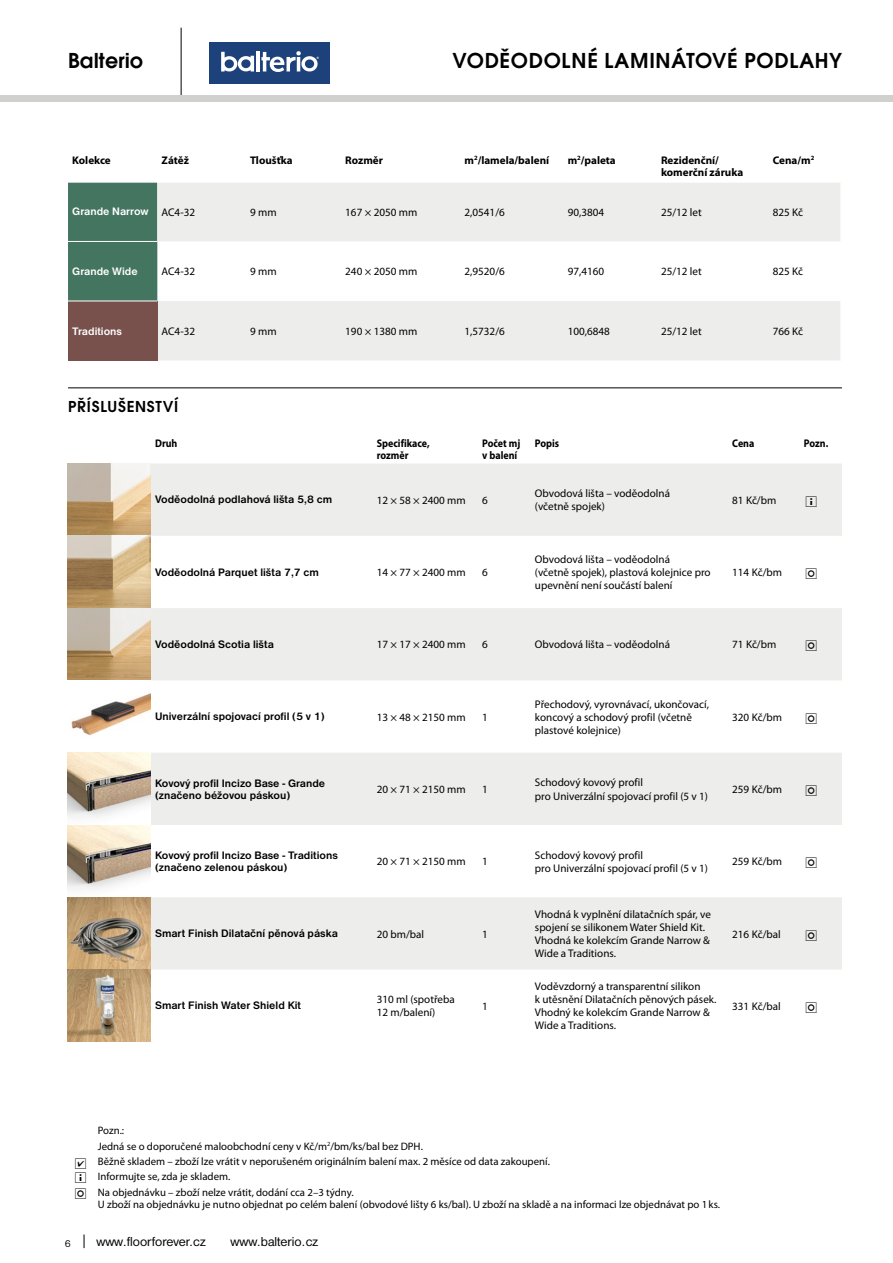
<style>
.page{position:relative;width:893px;height:1263px;background:#fff}
.page>*{position:absolute;margin:0;border:0;box-sizing:border-box;transform-origin:0 0}
.kategorie_titulek{font:22.5px "Avant Gar Got Itc TOT Dem";letter-spacing:.035em;color:#000}
.obsah_kategorie-unac{font:22.5px "Avant Gar Got Itc TOT Dem";color:#000}
.tabulka_titulek_2{font:16.5px "Avant Gar Got Itc TOT Dem";letter-spacing:.045em;color:#000}
.text_malý{font:13.5px "Nimbus Sans DOT";color:#000}
.tabulka_text_bold{font:700 11.25px "Nimbus Sans DOT";color:#000}
.tabulka_text_bold-2{font:700 11.25px "Nimbus Sans DOT";color:#fff}
.tabulka_text{font:11.1px/13px "Myriad Pro";color:#000}
.tabulka_zahlavi{font:700 11.1px/12px "Myriad Pro";color:#000}
.tabulka_zahlavi-2{font:700 11.1px/12px "Myriad Pro";color:#000;scale:.9 1}
.poznamka_text{font:10.8px/12px "Myriad Pro";color:#000}
.t1{font:10.5px "Nimbus Sans DOT";color:#000}
</style>
<div class="page">
<div style="left:209px;top:42px;width:121px;height:41px;background:#1d427b"></div>
<hr style="left:257px;top:51px;width:3px;height:20px;background:#fff">
<svg style="left:261px;top:51px;width:58px;height:21px"></svg>
<svg style="left:221px;top:52px;width:33px;height:19px"></svg>
<hr style="left:181px;top:28px;width:1px;height:68px;background:#000">
<hr style="left:68px;top:387px;width:774px;height:1px;background:#000">
<div style="left:68px;top:183px;width:89px;height:118px;background:#447561"></div>
<svg style="left:157px;top:183px;width:683px;height:177px;fill:#ededec"></svg>
<div style="left:68px;top:301px;width:89px;height:59px;background:#78514c"></div>
<hr style="left:68px;top:241px;width:89px;height:1px;background:#fff">
<hr style="left:68px;top:301px;width:89px;height:1px;background:#fff">
<div style="left:151px;top:464px;width:691px;height:72px;background:#ededec"></div>
<svg style="left:151px;top:608px;width:691px;height:362px;fill:#ededec"></svg>
<img style="left:67px;top:463px;width:84px;height:579px">
<svg style="left:84px;top:1234px;width:1px;height:14px"></svg>
<div style="left:0;top:96px;width:893px;height:6px;background:#d0d0cf"></div>
<svg style="left:806px;top:496px;width:11px;height:11px"></svg>
<svg style="left:806px;top:641px;width:11px;height:10px"></svg>
<svg style="left:806px;top:713px;width:11px;height:11px"></svg>
<svg style="left:806px;top:785px;width:11px;height:11px"></svg>
<svg style="left:806px;top:858px;width:11px;height:10px"></svg>
<svg style="left:806px;top:930px;width:11px;height:10px"></svg>
<p class="obsah_kategorie-unac" style="left:68px;top:47px;width:77px">Balterio</p>
<p class="kategorie_titulek" style="left:453px;top:47px;width:391px">VODĚODOLNÉ LAMINÁTOVÉ PODLAHY</p>
<p class="tabulka_zahlavi" style="left:72px;top:153px;width:40px">Kolekce</p>
<p class="tabulka_zahlavi" style="left:162px;top:153px;width:29px">Zátěž</p>
<p class="tabulka_zahlavi" style="left:250px;top:153px;width:44px">Tloušťka</p>
<p class="tabulka_zahlavi" style="left:345px;top:153px;width:39px">Rozměr</p>
<p class="tabulka_zahlavi" style="left:465px;top:153px;width:86px">m<sup>2</sup>/lamela/balení</p>
<p class="tabulka_zahlavi" style="left:568px;top:153px;width:50px">m<sup>2</sup>/paleta</p>
<p class="tabulka_zahlavi" style="left:661px;top:153px;width:84px">Rezidenční/ komerční záruka</p>
<p class="tabulka_zahlavi" style="left:773px;top:153px;width:43px">Cena/m<sup>2</sup></p>
<p class="tabulka_text_bold-2" style="left:72px;top:205px;width:78px">Grande Narrow</p>
<p class="tabulka_text" style="left:162px;top:205px;width:35px">AC4-32</p>
<p class="tabulka_text" style="left:250px;top:205px;width:28px">9 mm</p>
<p class="tabulka_text" style="left:345px;top:205px;width:74px">167 × 2050 mm</p>
<p class="tabulka_text" style="left:465px;top:205px;width:42px">2,0541/6</p>
<p class="tabulka_text" style="left:568px;top:205px;width:38px">90,3804</p>
<p class="tabulka_text" style="left:661px;top:205px;width:42px">25/12 let</p>
<p class="tabulka_text" style="left:773px;top:205px;width:32px">825 Kč</p>
<p class="tabulka_text_bold-2" style="left:72px;top:265px;width:67px">Grande Wide</p>
<p class="tabulka_text" style="left:162px;top:265px;width:35px">AC4-32</p>
<p class="tabulka_text" style="left:250px;top:265px;width:28px">9 mm</p>
<p class="tabulka_text" style="left:345px;top:265px;width:74px">240 × 2050 mm</p>
<p class="tabulka_text" style="left:465px;top:265px;width:42px">2,9520/6</p>
<p class="tabulka_text" style="left:568px;top:265px;width:38px">97,4160</p>
<p class="tabulka_text" style="left:661px;top:265px;width:42px">25/12 let</p>
<p class="tabulka_text" style="left:773px;top:265px;width:32px">825 Kč</p>
<p class="tabulka_text_bold-2" style="left:72px;top:324px;width:51px">Traditions</p>
<p class="tabulka_text" style="left:162px;top:324px;width:35px">AC4-32</p>
<p class="tabulka_text" style="left:250px;top:324px;width:28px">9 mm</p>
<p class="tabulka_text" style="left:345px;top:324px;width:74px">190 × 1380 mm</p>
<p class="tabulka_text" style="left:465px;top:324px;width:42px">1,5732/6</p>
<p class="tabulka_text" style="left:568px;top:324px;width:44px">100,6848</p>
<p class="tabulka_text" style="left:661px;top:324px;width:42px">25/12 let</p>
<p class="tabulka_text" style="left:773px;top:324px;width:32px">766 Kč</p>
<p class="tabulka_titulek_2" style="left:68px;top:397px;width:111px">PŘÍSLUŠENSTVÍ</p>
<p class="tabulka_zahlavi-2" style="left:155px;top:437px;width:26px">Druh</p>
<p class="tabulka_zahlavi-2" style="left:377px;top:437px;width:60px">Specifikace, rozměr</p>
<p class="tabulka_zahlavi-2" style="left:482px;top:437px;width:44px">Počet mj v balení</p>
<p class="tabulka_zahlavi-2" style="left:535px;top:437px;width:29px">Popis</p>
<p class="tabulka_zahlavi-2" style="left:732px;top:437px;width:26px">Cena</p>
<p class="tabulka_zahlavi-2" style="left:804px;top:437px;width:29px">Pozn.</p>
<p class="tabulka_text_bold" style="left:155px;top:493px;width:179px">Voděodolná podlahová lišta 5,8 cm</p>
<p class="tabulka_text" style="left:377px;top:493px;width:91px">12 × 58 × 2400 mm</p>
<p class="tabulka_text" style="left:482px;top:493px;width:7px">6</p>
<p class="tabulka_text" style="left:535px;top:487px;width:137px">Obvodová lišta – voděodolná</p>
<p class="tabulka_text" style="left:535px;top:500px;width:72px">(včetně spojek)</p>
<p class="tabulka_text" style="left:732px;top:493px;width:46px">81 Kč/bm</p>
<p class="tabulka_text_bold" style="left:155px;top:566px;width:166px">Voděodolná Parquet lišta 7,7 cm</p>
<p class="tabulka_text" style="left:377px;top:566px;width:91px">14 × 77 × 2400 mm</p>
<p class="tabulka_text" style="left:482px;top:566px;width:7px">6</p>
<p class="tabulka_text" style="left:535px;top:553px;width:177px">Obvodová lišta – voděodolná<br>(včetně spojek), plastová kolejnice pro upevnění není součástí balení</p>
<p class="tabulka_text" style="left:732px;top:566px;width:51px">114 Kč/bm</p>
<p class="tabulka_text_bold" style="left:155px;top:638px;width:120px">Voděodolná Scotia lišta</p>
<p class="tabulka_text" style="left:377px;top:638px;width:91px">17 × 17 × 2400 mm</p>
<p class="tabulka_text" style="left:482px;top:638px;width:7px">6</p>
<p class="tabulka_text" style="left:535px;top:638px;width:137px">Obvodová lišta – voděodolná</p>
<p class="tabulka_text" style="left:732px;top:638px;width:46px">71 Kč/bm</p>
<p class="tabulka_text_bold" style="left:155px;top:710px;width:171px">Univerzální spojovací profil (5 v 1)</p>
<p class="tabulka_text" style="left:377px;top:710px;width:91px">13 × 48 × 2150 mm</p>
<p class="tabulka_text" style="left:482px;top:710px;width:7px">1</p>
<p class="tabulka_text" style="left:535px;top:697px;width:176px">Přechodový, vyrovnávací, ukončovací, koncový a schodový profil (včetně plastové kolejnice)</p>
<p class="tabulka_text" style="left:732px;top:710px;width:51px">320 Kč/bm</p>
<p class="tabulka_text_bold" style="left:155px;top:776px;width:172px">Kovový profil Incizo Base - Grande</p>
<p class="tabulka_text_bold" style="left:155px;top:788px;width:137px">(značeno béžovou páskou)</p>
<p class="tabulka_text" style="left:377px;top:782px;width:91px">20 × 71 × 2150 mm</p>
<p class="tabulka_text" style="left:482px;top:782px;width:7px">1</p>
<p class="tabulka_text" style="left:535px;top:776px;width:110px">Schodový kovový profil</p>
<p class="tabulka_text" style="left:535px;top:789px;width:175px">pro Univerzální spojovací profil (5 v 1)</p>
<p class="tabulka_text" style="left:732px;top:782px;width:51px">259 Kč/bm</p>
<p class="tabulka_text_bold" style="left:155px;top:849px;width:184px">Kovový profil Incizo Base - Traditions</p>
<p class="tabulka_text_bold" style="left:155px;top:861px;width:134px">(značeno zelenou páskou)</p>
<p class="tabulka_text" style="left:377px;top:855px;width:91px">20 × 71 × 2150 mm</p>
<p class="tabulka_text" style="left:482px;top:855px;width:7px">1</p>
<p class="tabulka_text" style="left:535px;top:848px;width:110px">Schodový kovový profil</p>
<p class="tabulka_text" style="left:535px;top:861px;width:175px">pro Univerzální spojovací profil (5 v 1)</p>
<p class="tabulka_text" style="left:732px;top:855px;width:51px">259 Kč/bm</p>
<p class="tabulka_text_bold" style="left:155px;top:927px;width:184px">Smart Finish Dilatační pěnová páska</p>
<p class="tabulka_text" style="left:377px;top:927px;width:49px">20 bm/bal</p>
<p class="tabulka_text" style="left:482px;top:927px;width:7px">1</p>
<p class="tabulka_text" style="left:535px;top:907px;width:178px">Vhodná k vyplnění dilatačních spár, ve spojení se silikonem Water Shield Kit.<br>Vhodná ke kolekcím Grande Narrow &amp;<br>Wide a Traditions.</p>
<p class="tabulka_text" style="left:732px;top:927px;width:50px">216 Kč/bal</p>
<p class="tabulka_text_bold" style="left:155px;top:999px;width:148px">Smart Finish Water Shield Kit</p>
<p class="tabulka_text" style="left:377px;top:993px;width:80px">310 ml (spotřeba<br>12 m/balení)</p>
<p class="tabulka_text" style="left:482px;top:999px;width:7px">1</p>
<p class="tabulka_text" style="left:535px;top:980px;width:183px">Voděvzdorný a transparentní silikon<br>k utěsnění Dilatačních pěnových pásek.<br>Vhodný ke kolekcím Grande Narrow &amp;<br>Wide a Traditions.</p>
<p class="tabulka_text" style="left:732px;top:999px;width:50px">331 Kč/bal</p>
<p class="poznamka_text" style="left:98px;top:1124px;width:28px">Pozn.:</p>
<p class="poznamka_text" style="left:98px;top:1140px;width:327px">Jedná se o doporučené maloobchodní ceny v Kč/m<sup>2</sup>/bm/ks/bal bez DPH.</p>
<p class="poznamka_text" style="left:98px;top:1155px;width:454px">Běžně skladem – zboží lze vrátit v neporušeném originálním balení max. 2 měsíce od data zakoupení.</p>
<p class="poznamka_text" style="left:98px;top:1170px;width:134px">Informujte se, zda je skladem.</p>
<p class="poznamka_text" style="left:98px;top:1186px;width:624px">Na objednávku – zboží nelze vrátit, dodání cca 2–3 týdny.<br>U zboží na objednávku je nutno objednat po celém balení (obvodové lišty 6 ks/bal). U zboží na skladě a na informaci lze objednávat po 1ks.</p>
<p class="text_malý" style="left:230px;top:1234px;width:89px">www.balterio.cz</p>
<p class="t1" style="left:65px;top:1237px;width:8px">6</p>
<p class="text_malý" style="left:96px;top:1234px;width:111px">www.floorforever.cz</p>
</div>
